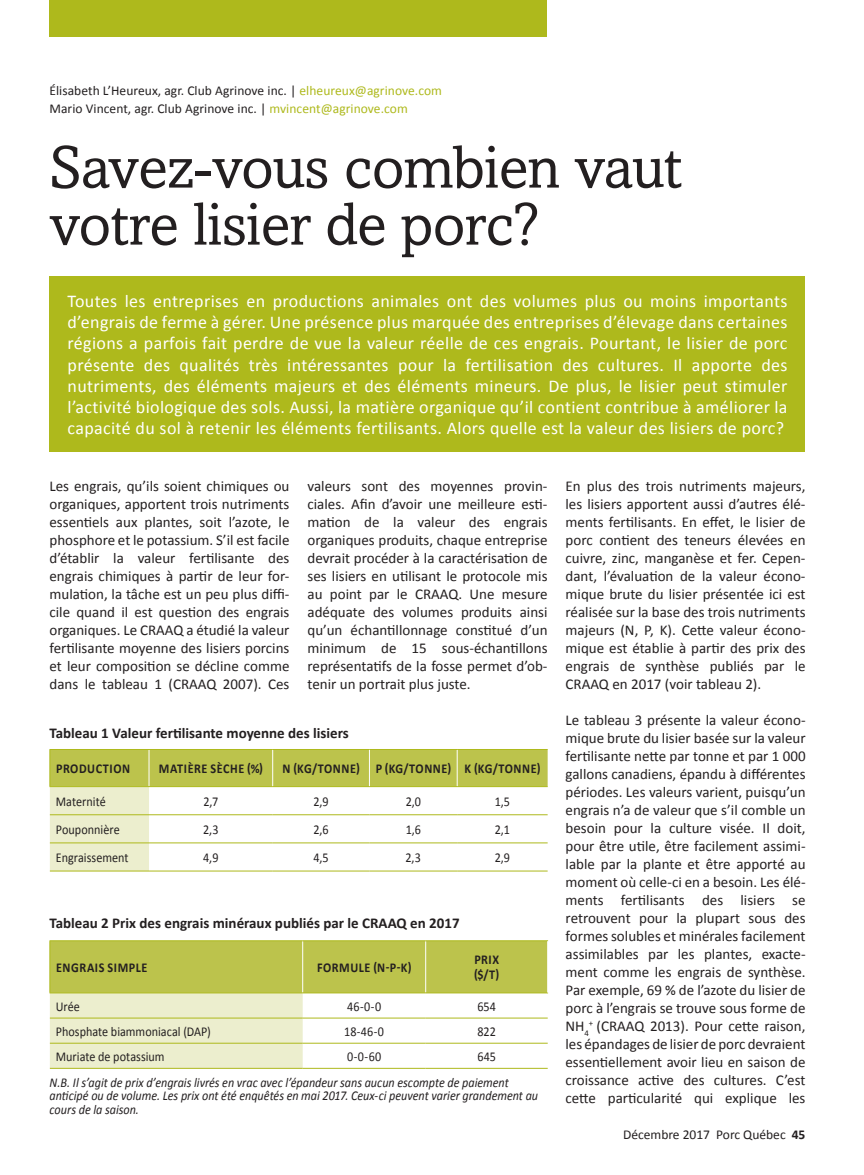
<style>
.page{position:relative;width:864px;height:1175px;background:#fff}
.page>*{position:absolute;margin:0;border:0;box-sizing:border-box;transform-origin:0 0}
.t1{font:60px/57px "Amasis";letter-spacing:-.01em;color:#231f20}
.t2{font:18px/21px "Calibri";letter-spacing:.02em;color:#fff;text-align:justify}
.t3{font:15px/18px "Calibri";color:#231f20;text-align:justify}
.t4{font:700 15px "Calibri";color:#231f20}
.t5{font:italic 13.5px/26px "Calibri";color:#231f20;scale:.9 1}
.t6{font:13.5px "Calibri";letter-spacing:.005em;color:#231f20;scale:.9 1}
.t7{font:13.5px/18px "Calibri";letter-spacing:.005em;color:#231f20}
.t8{font:700 13.5px/15px "Calibri";letter-spacing:.045em;color:#231f20;scale:.9 1}
.s1{color:#aeb91c}
.s2{font-style:normal}
.s3{font-weight:700}
</style>
<div class="page">
<div style="left:50px;top:0;width:498px;height:37px;background:#aeb91c"></div>
<div style="left:50px;top:276px;width:756px;height:175px;background:#aeb91c"></div>
<svg style="left:50px;top:941px;width:498px;height:127px"></svg>
<hr style="left:425px;top:941px;width:1px;height:51px;background:#fff">
<hr style="left:50px;top:1017px;width:253px;height:1px;background:#aeb91c">
<hr style="left:303px;top:1017px;width:123px;height:1px;background:#aeb91c">
<hr style="left:426px;top:1017px;width:122px;height:1px;background:#aeb91c">
<hr style="left:50px;top:1042px;width:253px;height:1px;background:#aeb91c">
<hr style="left:303px;top:1042px;width:123px;height:1px;background:#aeb91c">
<hr style="left:426px;top:1042px;width:122px;height:1px;background:#aeb91c">
<hr style="left:50px;top:1068px;width:253px;height:1px;background:#aeb91c">
<hr style="left:303px;top:1068px;width:123px;height:1px;background:#aeb91c">
<hr style="left:426px;top:1068px;width:122px;height:1px;background:#aeb91c">
<hr style="left:302px;top:941px;width:1px;height:51px;background:#fff">
<hr style="left:50px;top:940px;width:253px;height:1px;background:#aeb91c">
<hr style="left:50px;top:941px;width:1px;height:51px;background:#aeb91c">
<hr style="left:303px;top:940px;width:123px;height:1px;background:#aeb91c">
<hr style="left:426px;top:940px;width:122px;height:1px;background:#aeb91c">
<hr style="left:50px;top:992px;width:253px;height:1px;background:#aeb91c">
<hr style="left:303px;top:992px;width:123px;height:1px;background:#aeb91c">
<hr style="left:426px;top:992px;width:122px;height:1px;background:#aeb91c">
<hr style="left:547px;top:941px;width:1px;height:51px;background:#fff">
<svg style="left:50px;top:750px;width:498px;height:120px"></svg>
<hr style="left:149px;top:750px;width:1px;height:36px;background:#fff">
<hr style="left:272px;top:750px;width:1px;height:36px;background:#fff">
<hr style="left:369px;top:750px;width:1px;height:36px;background:#fff">
<hr style="left:457px;top:750px;width:1px;height:36px;background:#fff">
<hr style="left:50px;top:814px;width:99px;height:1px;background:#aeb91c">
<hr style="left:149px;top:814px;width:124px;height:1px;background:#aeb91c">
<hr style="left:273px;top:814px;width:96px;height:1px;background:#aeb91c">
<hr style="left:369px;top:814px;width:88px;height:1px;background:#aeb91c">
<hr style="left:457px;top:814px;width:91px;height:1px;background:#aeb91c">
<hr style="left:50px;top:842px;width:99px;height:1px;background:#aeb91c">
<hr style="left:149px;top:842px;width:124px;height:1px;background:#aeb91c">
<hr style="left:273px;top:842px;width:96px;height:1px;background:#aeb91c">
<hr style="left:369px;top:842px;width:88px;height:1px;background:#aeb91c">
<hr style="left:457px;top:842px;width:91px;height:1px;background:#aeb91c">
<hr style="left:50px;top:870px;width:99px;height:1px;background:#aeb91c">
<hr style="left:149px;top:870px;width:124px;height:1px;background:#aeb91c">
<hr style="left:273px;top:870px;width:96px;height:1px;background:#aeb91c">
<hr style="left:369px;top:870px;width:88px;height:1px;background:#aeb91c">
<hr style="left:457px;top:870px;width:91px;height:1px;background:#aeb91c">
<hr style="left:50px;top:749px;width:99px;height:1px;background:#aeb91c">
<hr style="left:50px;top:750px;width:1px;height:36px;background:#aeb91c">
<hr style="left:149px;top:749px;width:124px;height:1px;background:#aeb91c">
<hr style="left:273px;top:749px;width:96px;height:1px;background:#aeb91c">
<hr style="left:369px;top:749px;width:88px;height:1px;background:#aeb91c">
<hr style="left:457px;top:749px;width:91px;height:1px;background:#aeb91c">
<hr style="left:50px;top:786px;width:99px;height:1px;background:#aeb91c">
<hr style="left:149px;top:786px;width:124px;height:1px;background:#aeb91c">
<hr style="left:273px;top:786px;width:96px;height:1px;background:#aeb91c">
<hr style="left:369px;top:786px;width:88px;height:1px;background:#aeb91c">
<hr style="left:457px;top:786px;width:91px;height:1px;background:#aeb91c">
<p class="t7" style="left:50px;top:81px;width:394px">Élisabeth L’Heureux, agr. Club Agrinove inc. | <span class="s1">elheureux@agrinove.com<br></span>Mario Vincent, agr. Club Agrinove inc. | <span class="s1">mvincent@agrinove.com</span></p>
<p class="t1" style="left:50px;top:138px;width:634px">Savez-vous combien vaut votre lisier de porc?</p>
<p class="t2" style="left:68px;top:291px;width:722px">Toutes les entreprises en productions animales ont des volumes plus ou moins importants d’engrais de ferme à gérer. Une présence plus marquée des entreprises d’élevage dans certaines régions a parfois fait perdre de vue la valeur réelle de ces engrais. Pourtant, le lisier de porc présente des qualités très intéressantes pour la fertilisation des cultures. Il apporte des nutriments, des éléments majeurs et des éléments mineurs. De plus, le lisier peut stimuler l’activité biologique des sols. Aussi, la matière organique qu’il contient contribue à améliorer la capacité du sol à retenir les éléments fertilisants. Alors quelle est la valeur des lisiers de porc?</p>
<p class="t2" style="left:68px;top:361px;width:722px">Intro ici intro ici, sit amet, consectetur adipiscing elit. Vivamus turpis nisl, dignissim at sagittis vel, tincidunt eu ipsum. Praesent viverra leo placerat turpis gravida semper. Nullam non cursus erat. Phasellus sem diam, aliquet id fermentum qta turibus sit atium nferi.</p>
<p class="t3" style="left:50px;top:476px;width:242px">Les engrais, qu’ils soient chimiques ou organiques, apportent trois nutriments essen els aux plantes, soit l’azote, le phosphore et le potassium. S’il est facile d’établir la valeur fer lisante des engrais chimiques à par r de leur for&shy;mula on, la tâche est un peu plus diffi&shy;cile quand il est ques on des engrais organiques. Le CRAAQ a étudié la valeur fer lisante moyenne des lisiers porcins et leur composi on se décline comme dans le tableau 1 (CRAAQ 2007). Ces</p>
<p class="t3" style="left:308px;top:476px;width:242px">valeurs sont des moyennes provin&shy;ciales. Afin d’avoir une meilleure es - ma on de la valeur des engrais organiques produits, chaque entreprise devrait procéder à la caractérisa on de ses lisiers en u lisant le protocole mis au point par le CRAAQ. Une mesure adéquate des volumes produits ainsi qu’un échan llonnage cons tué d’un minimum de 15 sous-échan llons représenta fs de la fosse permet d’ob&shy;tenir un portrait plus juste.</p>
<p class="t3" style="left:566px;top:476px;width:242px">En plus des trois nutriments majeurs, les lisiers apportent aussi d’autres élé&shy;ments fer lisants. En effet, le lisier de porc con ent des teneurs élevées en cuivre, zinc, manganèse et fer. Cepen&shy;dant, l’évalua on de la valeur écono&shy;mique brute du lisier présentée ici est réalisée sur la base des trois nutriments majeurs (N, P, K). Ce#e valeur écono&shy;mique est établie à par r des prix des engrais de synthèse publiés par le CRAAQ en 2017 (voir tableau 2).</p>
<p class="t3" style="left:565px;top:710px;width:242px">Le tableau 3 présente la valeur écono&shy;mique brute du lisier basée sur la valeur fer lisante ne#e par tonne et par 1 000 gallons canadiens, épandu à différentes périodes. Les valeurs varient, puisqu’un engrais n’a de valeur que s’il comble un besoin pour la culture visée. Il doit, pour être u le, être facilement assimi&shy;lable par la plante et être apporté au moment où celle-ci en a besoin. Les élé&shy;ments fer lisants des lisiers se retrouvent pour la plupart sous des formes solubles et minérales facilement assimilables par les plantes, exacte&shy;ment comme les engrais de synthèse.<br>Par exemple, 69 % de l’azote du lisier de porc à l’engrais se trouve sous forme de NH<sub>4</sub><sup>+</sup> (CRAAQ 2013). Pour ce#e raison, les épandages de lisier de porc devraient essen ellement avoir lieu en saison de croissance ac ve des cultures. C’est ce#e par cularité qui explique les</p>
<p class="t4" style="left:50px;top:723px;width:301px">Tableau 1 Valeur fer#lisante moyenne des lisiers</p>
<p class="t8" style="left:56px;top:761px;width:84px">PRODUCTION</p>
<p class="t8" style="left:159px;top:761px;width:117px">MATIÈRE SÈCHE %"</p>
<p class="t8" style="left:283px;top:761px;width:288px">N KG/TONNE" P KG/TONNE" K KG/TONNE"</p>
<p class="t6" style="left:56px;top:793px;width:57px">Maternité</p>
<p class="t6" style="left:203px;top:793px;width:18px">2,7</p>
<p class="t6" style="left:313px;top:793px;width:18px">2,9</p>
<p class="t6" style="left:406px;top:793px;width:18px">2,0</p>
<p class="t6" style="left:495px;top:793px;width:19px">1,5</p>
<p class="t6" style="left:56px;top:821px;width:72px">Pouponnière</p>
<p class="t6" style="left:203px;top:821px;width:19px">2,3</p>
<p class="t6" style="left:313px;top:821px;width:18px">2,6</p>
<p class="t6" style="left:406px;top:821px;width:18px">1,6</p>
<p class="t6" style="left:495px;top:821px;width:18px">2,1</p>
<p class="t6" style="left:56px;top:849px;width:82px">Engraissement</p>
<p class="t6" style="left:203px;top:849px;width:18px">4,9</p>
<p class="t6" style="left:313px;top:849px;width:19px">4,5</p>
<p class="t6" style="left:406px;top:849px;width:19px">2,3</p>
<p class="t6" style="left:495px;top:849px;width:18px">2,9</p>
<p class="t4" style="left:50px;top:914px;width:412px">Tableau 2 Prix des engrais minéraux publiés par le CRAAQ en 2017</p>
<p class="t8" style="left:56px;top:959px;width:103px">ENGRAIS SIMPLE</p>
<p class="t8" style="left:317px;top:959px;width:106px">FORMULE N!P!K"</p>
<p class="t8" style="left:474px;top:952px;width:29px">PRIX $/T"</p>
<p class="t6" style="left:56px;top:997px;width:28px">Urée</p>
<p class="t6" style="left:347px;top:997px;width:39px">46-0-0</p>
<p class="t6" style="left:477px;top:997px;width:22px">654</p>
<p class="t6" style="left:56px;top:1022px;width:174px">Phosphate biammoniacal (DAP)</p>
<p class="t6" style="left:344px;top:1022px;width:46px">18-46-0</p>
<p class="t6" style="left:477px;top:1022px;width:22px">822</p>
<p class="t6" style="left:56px;top:1048px;width:122px">Muriate de potassium</p>
<p class="t6" style="left:347px;top:1048px;width:39px">0-0-60</p>
<p class="t5" style="left:50px;top:1043px;width:512px;text-indent:428px"><span class="s2">645<br></span>N.B. Il s’agit de prix d’engrais livrés en vrac avec l’épandeur sans aucun escompte de paiement</p>
<p class="t5" style="left:50px;top:1088px;width:544px;line-height:13.5px">an cipé ou de volume. Les prix ont été enquêtés en mai 2017. Ceux-ci peuvent varier grandement au cours de la saison.</p>
<p class="t7" style="left:623px;top:1125px;width:184px">Décembre 2017 Porc Québec <span class="s3">45</span></p>
</div>
